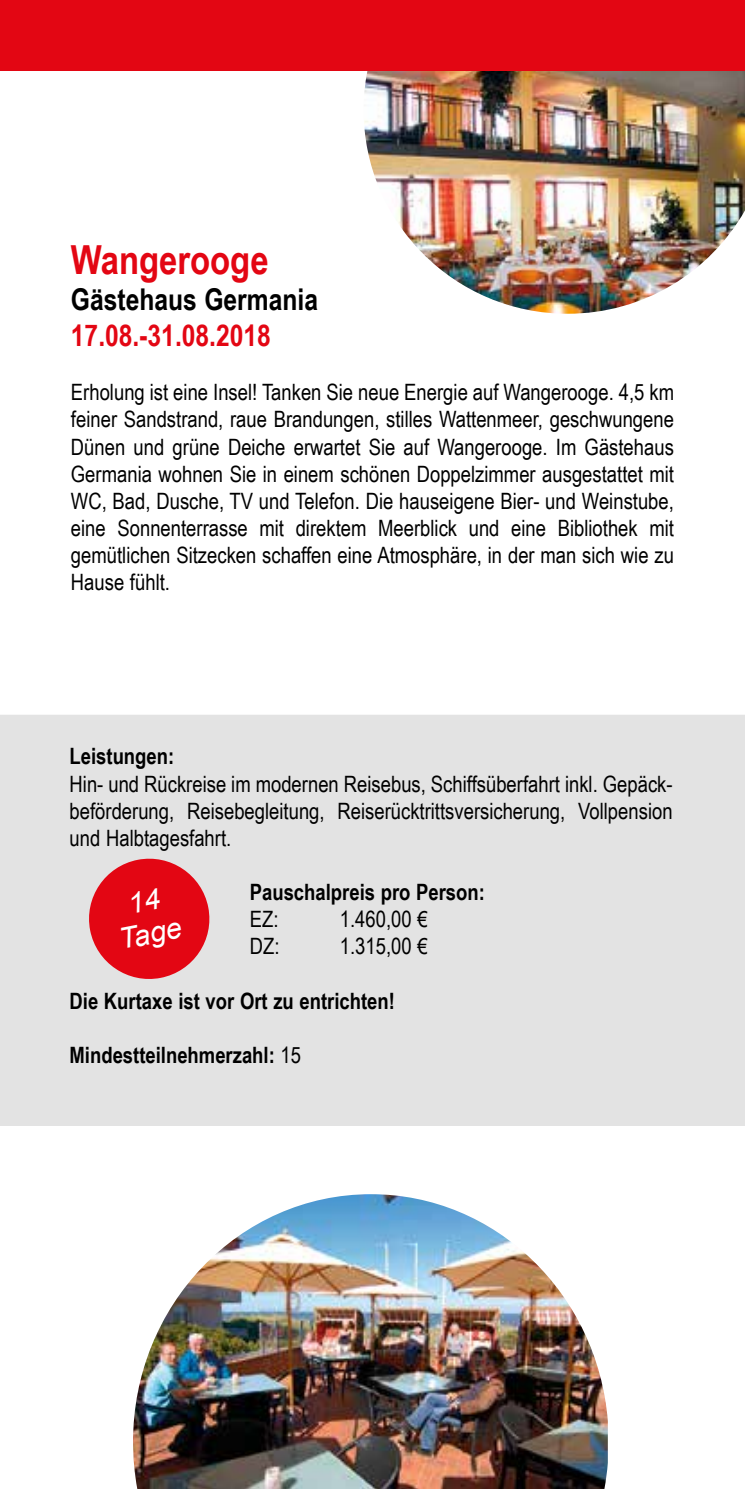
<style>
.page{position:relative;width:745px;height:1489px;background:#fff}
.page>*{position:absolute;margin:0;border:0;box-sizing:border-box;transform-origin:0 0}
.t1{font:700 40px "Arial Narrow";color:#e30613}
.t2{font:700 30px "Arial Narrow";color:#000}
.t3{font:700 30px "Arial Narrow";color:#e30613}
.t4{font:italic 28.75px/33.2px "Arial";color:#fff;text-align:center}
.t5{font:22.5px/27px "Arial Narrow";color:#000;text-align:justify}
.t6{font:700 22.5px "Arial Narrow";color:#000}
.s1{font-weight:400}
</style>
<div class="page">
<img style="left:364px;top:71px;width:380px;height:243px">
<div style="left:0;top:0;width:744px;height:71px;background:#e30613"></div>
<div style="left:0;top:715px;width:744px;height:410px;background:#e3e3e3"></div>
<svg style="left:84px;top:853px;width:130px;height:131px;background:#e34f58"></svg>
<img style="left:133px;top:1194px;width:474px;height:294px">
<h1 class="t1" style="left:71px;top:229px;width:199px">Wangerooge</h1>
<h2 class="t2" style="left:71px;top:276px;width:248px">Gästehaus Germania</h2>
<h2 class="t3" style="left:71px;top:313px;width:201px">17.08.-31.08.2018</h2>
<p class="t5" style="left:71px;top:378px;width:604px">Erholung ist eine Insel! Tanken Sie neue Energie auf Wangerooge. 4,5 km feiner Sandstrand, raue Brandungen, stilles Wattenmeer, geschwungene Dünen und grüne Deiche erwartet Sie auf Wangerooge. Im Gästehaus Germania wohnen Sie in einem schönen Doppelzimmer ausgestattet mit WC, Bad, Dusche, TV und Telefon. Die hauseigene Bier- und Weinstube, eine Sonnenterrasse mit direktem Meerblick und eine Bibliothek mit gemütlichen Sitzecken schaffen eine Atmosphäre, in der man sich wie zu Hause fühlt.</p>
<p class="t6" style="left:70px;top:739px;width:106px">Leistungen:</p>
<p class="t5" style="left:70px;top:769px;width:604px">Hin- und Rückreise im modernen Reisebus, Schiffsüberfahrt inkl. Gepäck&shy;beförderung, Reisebegleitung, Reiserücktrittsversicherung, Vollpension und Halbtagesfahrt.</p>
<p class="t6" style="left:250px;top:875px;width:236px">Pauschalpreis pro Person:</p>
<p class="t5" style="left:250px;top:904px;width:30px">EZ:</p>
<p class="t5" style="left:340px;top:904px;width:89px">1.460,00 €</p>
<p class="t5" style="left:250px;top:932px;width:31px">DZ:</p>
<p class="t5" style="left:340px;top:932px;width:89px">1.315,00 €</p>
<p class="t6" style="left:70px;top:983px;width:327px">Die Kurtaxe ist vor Ort zu entrichten!</p>
<p class="t6" style="left:70px;top:1037px;width:233px">Mindestteilnehmerzahl: <span class="s1">15</span></p>
<p class="t4" style="left:110px;top:890px;width:65px;rotate:-11deg">14<br>Tage</p>
</div>
